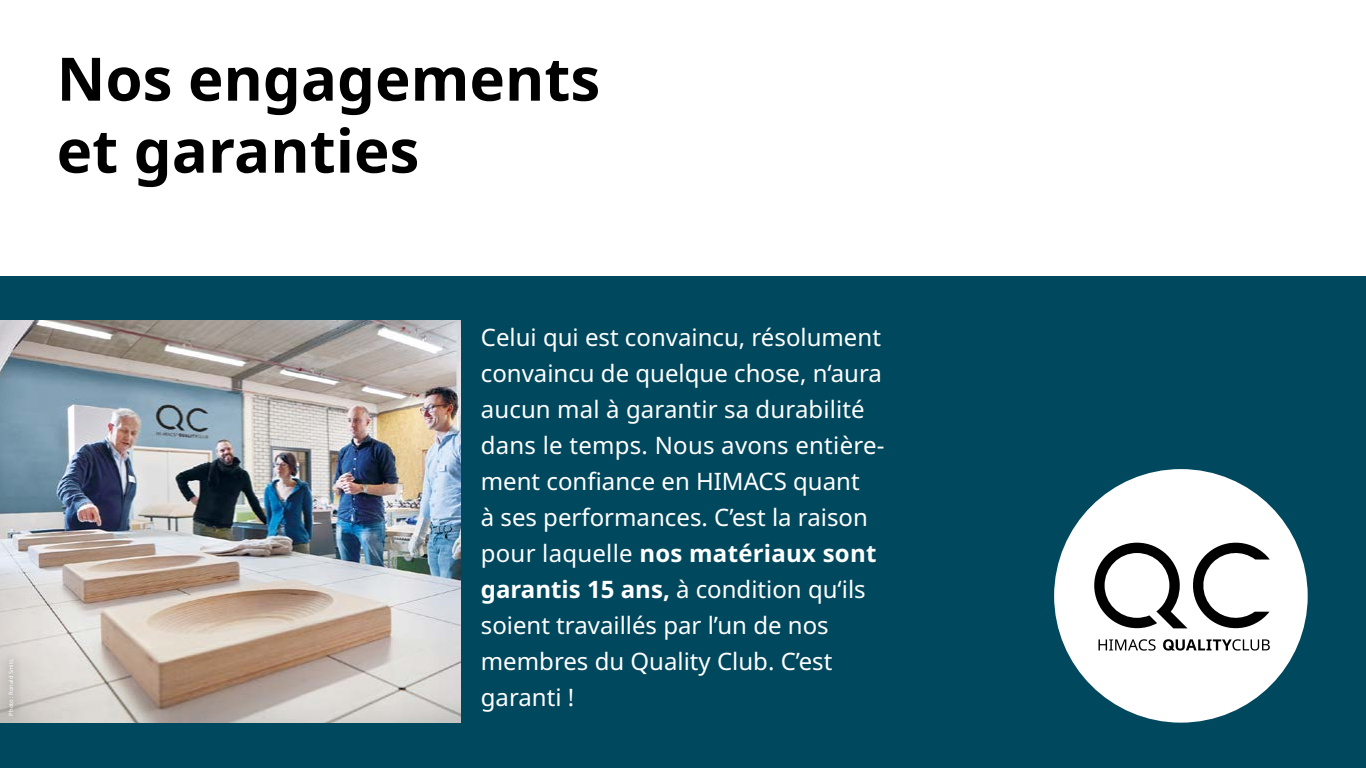
<style>
.page{position:relative;width:1366px;height:768px;background:#fff}
.page>*{position:absolute;margin:0;border:0;box-sizing:border-box;transform-origin:0 0}
.t1{font:700 60px/72px "Noto Sans";color:#000}
.t2{font:24px/36px "Noto Sans";color:#fff}
.t3{font:5.8px "Noto Sans";color:#fff}
.s1{font-weight:700}
</style>
<div class="page">
<div style="left:0;top:277px;width:1366px;height:491px;background:#00485d"></div>
<div style="left:1054px;top:469px;width:254px;height:254px;background:#fff;border-radius:50%"></div>
<svg style="left:1094px;top:543px;width:176px;height:86px"></svg>
<svg style="left:1098px;top:639px;width:58px;height:12px"></svg>
<svg style="left:1163px;top:639px;width:107px;height:12px"></svg>
<img style="left:0;top:321px;width:460px;height:402px">
<div style="left:0;top:650px;width:23px;height:74px;background:#000;opacity:.6"></div>
<h1 class="t1" style="left:57px;top:44px;width:545px">Nos engagements et garanties</h1>
<p class="t3" style="left:7px;top:716px;width:58px;rotate:-90deg">Photo : Ronald Smits</p>
<p class="t2" style="left:481px;top:320px;width:405px">Celui qui est convaincu, résolument convaincu de quelque chose, n‘aura aucun mal à garantir sa durabilité dans le temps. Nous avons entière&shy;ment confiance en HIMACS quant<br>à ses performances. C’est la raison pour laquelle <span class="s1">nos matériaux sont garantis 15 ans,</span> à condition qu‘ils soient travaillés par l’un de nos membres du Quality Club. C’est garanti !</p>
</div>
